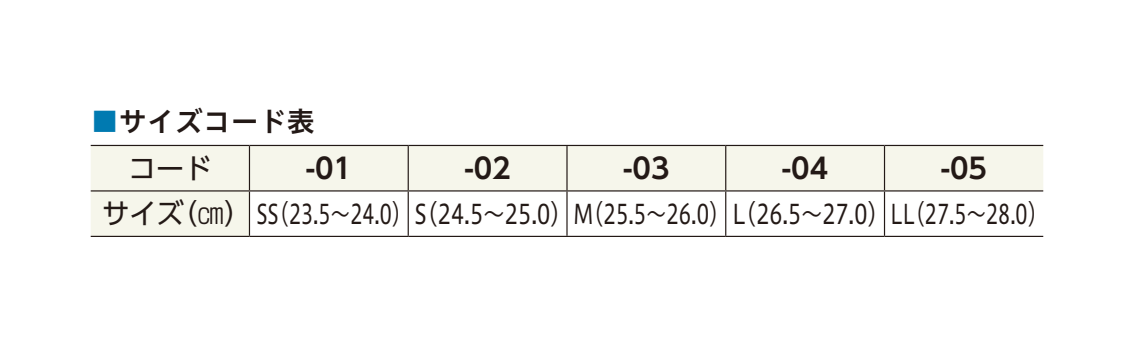
<style>
.page{position:relative;width:1134px;height:341px;background:#fff}
.page>*{position:absolute;margin:0;border:0;box-sizing:border-box;transform-origin:0 0}
.t1{font:700 28px "UD Shin Go Pro De";color:#231916}
.t2{font:28px "Hiragino UD Sans Std W6";color:#231916}
.t3{font:28px "UD Shin Go Pro";color:#231916}
.t4{font:26.8px "Hiragino UD Sans Std W4";color:#231916;scale:.74 1}
.s1{color:#007ab1}
.s2{font-family:"UD Shin Go Pro";font-size:28px}
</style>
<div class="page">
<div style="left:91px;top:146px;width:952px;height:89px;background:#f6f6eb"></div>
<svg style="left:250px;top:191px;width:793px;height:44px"></svg>
<hr style="left:249px;top:144px;width:159px;height:2px;background:#231916">
<hr style="left:249px;top:190px;width:159px;height:1px;background:#231916">
<hr style="left:249px;top:235px;width:159px;height:1px;background:#231916">
<hr style="left:408px;top:144px;width:159px;height:2px;background:#231916">
<hr style="left:408px;top:146px;width:1px;height:44px;background:#231916">
<hr style="left:408px;top:190px;width:159px;height:1px;background:#231916">
<hr style="left:408px;top:235px;width:159px;height:1px;background:#231916">
<hr style="left:408px;top:191px;width:1px;height:44px;background:#231916">
<hr style="left:567px;top:144px;width:159px;height:2px;background:#231916">
<hr style="left:566px;top:146px;width:2px;height:44px;background:#231916">
<hr style="left:567px;top:190px;width:159px;height:1px;background:#231916">
<hr style="left:567px;top:235px;width:159px;height:1px;background:#231916">
<hr style="left:566px;top:191px;width:2px;height:44px;background:#231916">
<hr style="left:726px;top:144px;width:158px;height:2px;background:#231916">
<hr style="left:725px;top:146px;width:1px;height:44px;background:#231916">
<hr style="left:726px;top:190px;width:158px;height:1px;background:#231916">
<hr style="left:726px;top:235px;width:158px;height:1px;background:#231916">
<hr style="left:725px;top:191px;width:1px;height:44px;background:#231916">
<hr style="left:884px;top:144px;width:159px;height:2px;background:#231916">
<hr style="left:884px;top:146px;width:1px;height:44px;background:#231916">
<hr style="left:884px;top:190px;width:159px;height:1px;background:#231916">
<hr style="left:884px;top:235px;width:159px;height:1px;background:#231916">
<hr style="left:884px;top:191px;width:1px;height:44px;background:#231916">
<hr style="left:91px;top:144px;width:158px;height:2px;background:#231916">
<hr style="left:249px;top:146px;width:1px;height:44px;background:#231916">
<hr style="left:91px;top:190px;width:158px;height:1px;background:#231916">
<hr style="left:249px;top:191px;width:1px;height:44px;background:#231916">
<hr style="left:91px;top:235px;width:158px;height:1px;background:#231916">
<svg style="left:199px;top:206px;width:24px;height:18px"></svg>
<p class="t2" style="left:91px;top:100px;width:225px"><span class="s1">■</span>サイズコード表</p>
<p class="t3" style="left:128px;top:145px;width:85px">コード</p>
<p class="t1" style="left:306px;top:145px;width:48px">-01</p>
<p class="t1" style="left:464px;top:145px;width:48px">-02</p>
<p class="t1" style="left:623px;top:145px;width:48px">-03</p>
<p class="t1" style="left:782px;top:145px;width:48px">-04</p>
<p class="t1" style="left:941px;top:145px;width:48px">-05</p>
<p class="t4" style="left:102px;top:193px;width:1279px"><span class="s2">サイズ（ ）</span> SS（23.5～24.0）S（24.5～25.0）M（25.5～26.0）L（26.5～27.0）LL（27.5～28.0）</p>
</div>
